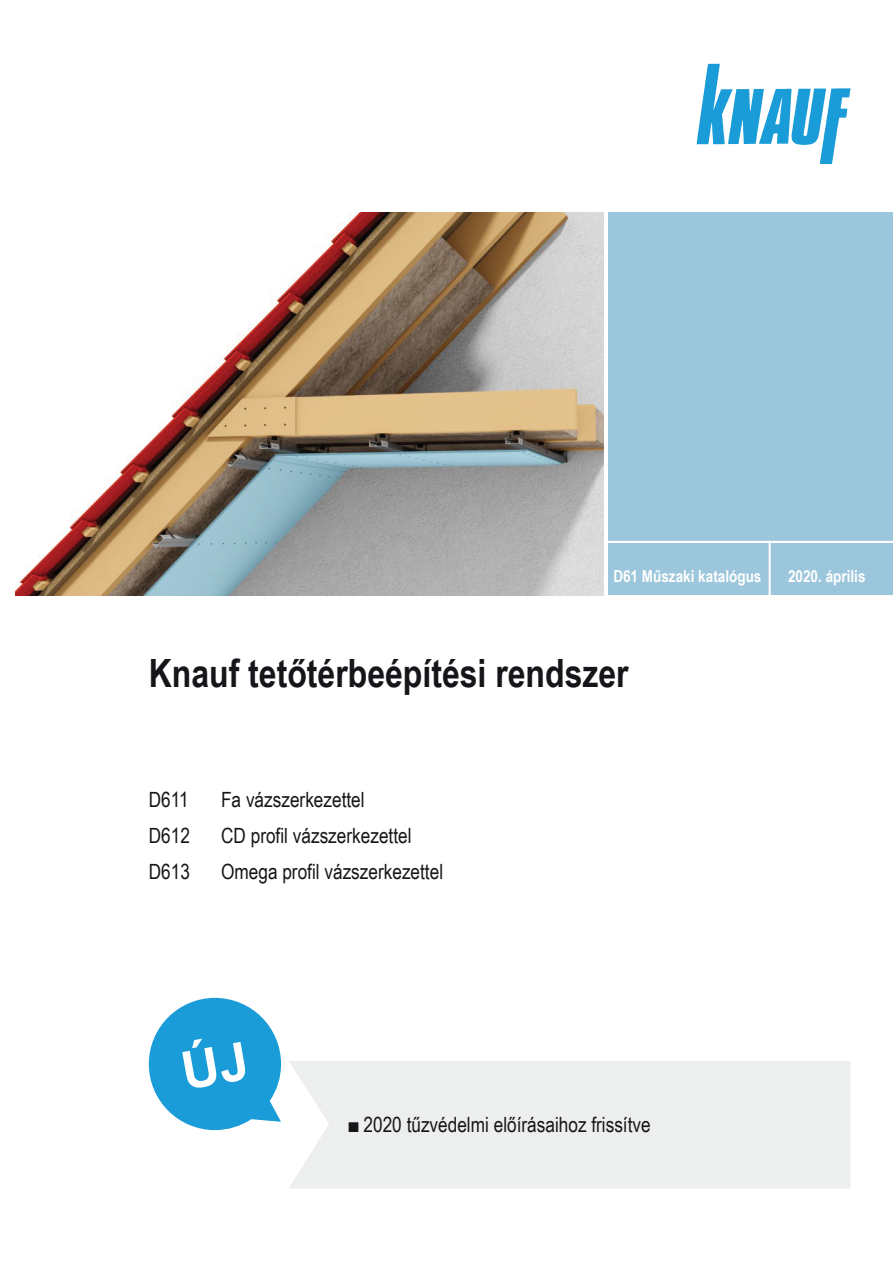
<style>
.page{position:relative;width:893px;height:1263px;background:#fff}
.page>*{position:absolute;margin:0;border:0;box-sizing:border-box;transform-origin:0 0}
.t1{font:700 39px "Arial Narrow";color:#171519}
.t2{font:21px "Arial Narrow";color:#171519}
.t3{font:700 16.5px "Arial Narrow";color:#fff}
</style>
<div class="page">
<div style="left:608px;top:213px;width:285px;height:382px;background:#9cc6db"></div>
<div style="left:289px;top:1061px;width:561px;height:127px;background:#edefef"></div>
<img style="left:16px;top:213px;width:588px;height:382px">
<img style="left:697px;top:64px;width:153px;height:99px">
<hr style="left:606px;top:541px;width:287px;height:2px;background:#fff">
<hr style="left:769px;top:541px;width:2px;height:64px;background:#fff">
<svg style="left:149px;top:998px;width:132px;height:132px"></svg>
<p class="t3" style="left:613px;top:563px;width:150px">D61 Műszaki katalógus</p>
<p class="t3" style="left:788px;top:563px;width:79px">2020. április</p>
<p class="t1" style="left:149px;top:644px;width:481px">Knauf tetőtérbeépítési rendszer</p>
<p class="t2" style="left:149px;top:784px;width:41px">D611</p>
<p class="t2" style="left:221px;top:784px;width:145px">Fa vázszerkezettel</p>
<p class="t2" style="left:149px;top:820px;width:43px">D612</p>
<p class="t2" style="left:221px;top:820px;width:192px">CD profil vázszerkezettel</p>
<p class="t2" style="left:149px;top:856px;width:43px">D613</p>
<p class="t2" style="left:221px;top:856px;width:224px">Omega profil vázszerkezettel</p>
<p class="t2" style="left:349px;top:1109px;width:304px">■2020 tűzvédelmi előírásaihoz frissítve</p>
</div>
